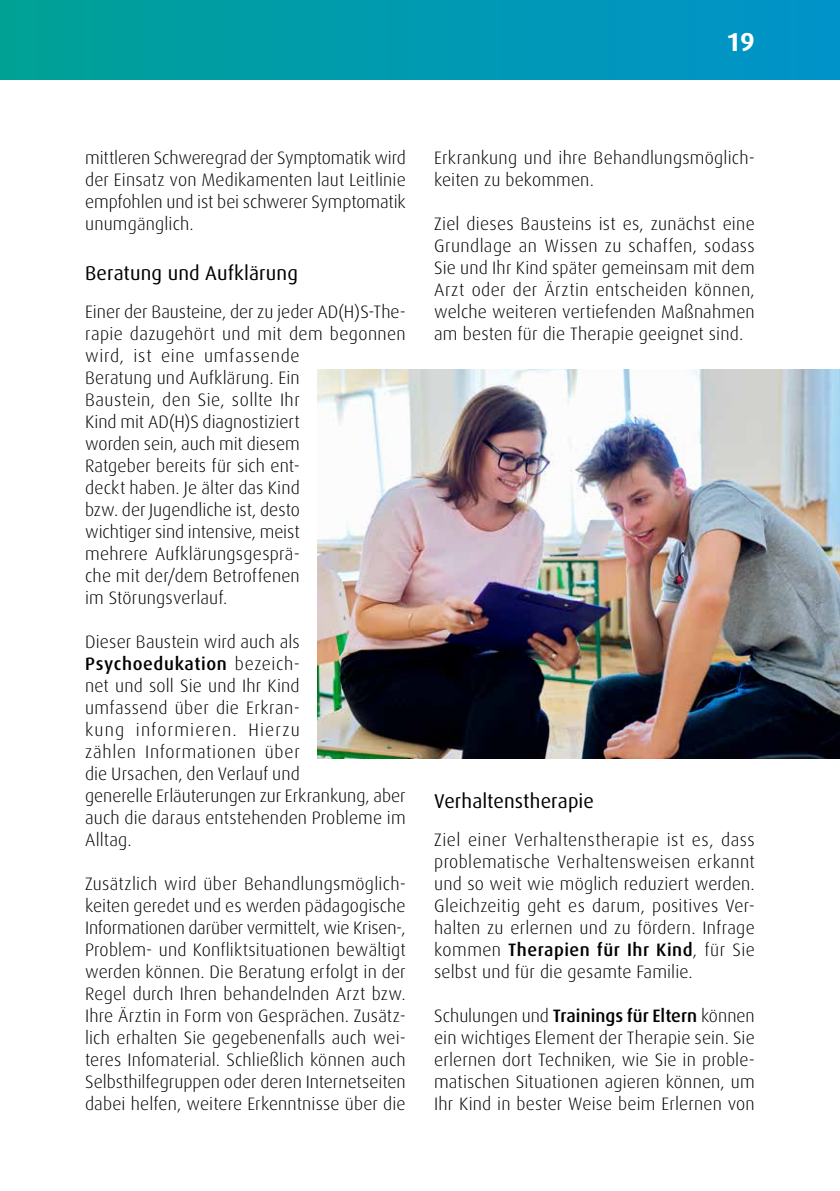
<style>
.page{position:relative;width:840px;height:1191px;background:#fff}
.page>*{position:absolute;margin:0;border:0;box-sizing:border-box;transform-origin:0 0}
.t1{font:700 26px "Dax OT";color:#fff}
.t2{font:20px "Dax OT";letter-spacing:.005em;color:#000}
.t3{font:300 18px/22px "Dax OT";letter-spacing:.01em;color:#000;text-align:justify}
.s1{font-weight:500}
</style>
<div class="page">
<div style="left:0;top:0;width:839px;height:79px;background:linear-gradient(to right,#00a196,#0093cb)"></div>
<img style="left:317px;top:369px;width:522px;height:389px">
<h1 class="t1" style="left:727px;top:25px;width:28px">19</h1>
<p class="t3" style="left:85px;top:147px;width:322px">mittleren Schweregrad der Symptomatik wird der Einsatz von Medikamenten laut Leitlinie empfohlen und ist bei schwerer Symptomatik unumgänglich.</p>
<p class="t2" style="left:85px;top:260px;width:214px">Beratung und Aufklärung</p>
<p class="t3" style="left:85px;top:301px;width:322px;text-align:left">Einer der Bausteine, der zu jeder AD(H)S-The&shy;rapie dazugehört und mit dem begonnen wird, ist eine umfassende<br>Beratung und Aufklärung. Ein<br>Baustein, den Sie, sollte Ihr<br>Kind mit AD(H)S diagnostiziert<br>worden sein, auch mit diesem<br>Ratgeber bereits für sich ent-<br>deckt haben. Je älter das Kind<br>bzw. der Jugendliche ist, desto<br>wichtiger sind intensive, meist<br>mehrere Aufklärungsgesprä-<br>che mit der/dem Betroffenen<br>im Störungsverlauf.</p>
<p class="t3" style="left:85px;top:631px;width:322px;text-align:left">Dieser Baustein wird auch als<br><span class="s1">Psychoedukation</span> bezeich-<br>net und soll Sie und Ihr Kind<br>umfassend über die Erkran-<br>kung informieren. Hierzu<br>zählen Informationen über<br>die Ursachen, den Verlauf und<br>generelle Erläuterungen zur Erkrankung, aber auch die daraus entstehenden Probleme im<br>Alltag.</p>
<p class="t3" style="left:85px;top:873px;width:322px">Zusätzlich wird über Behandlungsmöglich&shy;keiten geredet und es werden pädagogische Informationen darüber vermittelt, wie Krisen-, Problem- und Konfliktsituationen bewältigt werden können. Die Beratung erfolgt in der Regel durch Ihren behandelnden Arzt bzw.<br>Ihre Ärztin in Form von Gesprächen. Zusätz&shy;lich erhalten Sie gegebenenfalls auch wei&shy;teres Infomaterial. Schließlich können auch Selbsthilfegruppen oder deren Internetseiten dabei helfen, weitere Erkenntnisse über die</p>
<p class="t3" style="left:434px;top:147px;width:322px">Erkrankung und ihre Behandlungsmöglich&shy;keiten zu bekommen.</p>
<p class="t3" style="left:434px;top:213px;width:322px">Ziel dieses Bausteins ist es, zunächst eine Grundlage an Wissen zu schaffen, sodass Sie und Ihr Kind später gemeinsam mit dem Arzt oder der Ärztin entscheiden können, welche weiteren vertiefenden Maßnahmen am besten für die Therapie geeignet sind.</p>
<p class="t2" style="left:434px;top:788px;width:161px">Verhaltenstherapie</p>
<p class="t3" style="left:434px;top:829px;width:322px">Ziel einer Verhaltenstherapie ist es, dass problematische Verhaltensweisen erkannt und so weit wie möglich reduziert werden.<br>Gleichzeitig geht es darum, positives Ver&shy;halten zu erlernen und zu fördern. Infrage kommen <span class="s1">Therapien für Ihr Kind</span>, für Sie selbst und für die gesamte Familie.</p>
<p class="t3" style="left:434px;top:1005px;width:322px">Schulungen und <span class="s1">Trainings für Eltern</span> können ein wichtiges Element der Therapie sein. Sie erlernen dort Techniken, wie Sie in proble&shy;matischen Situationen agieren können, um Ihr Kind in bester Weise beim Erlernen von</p>
</div>
